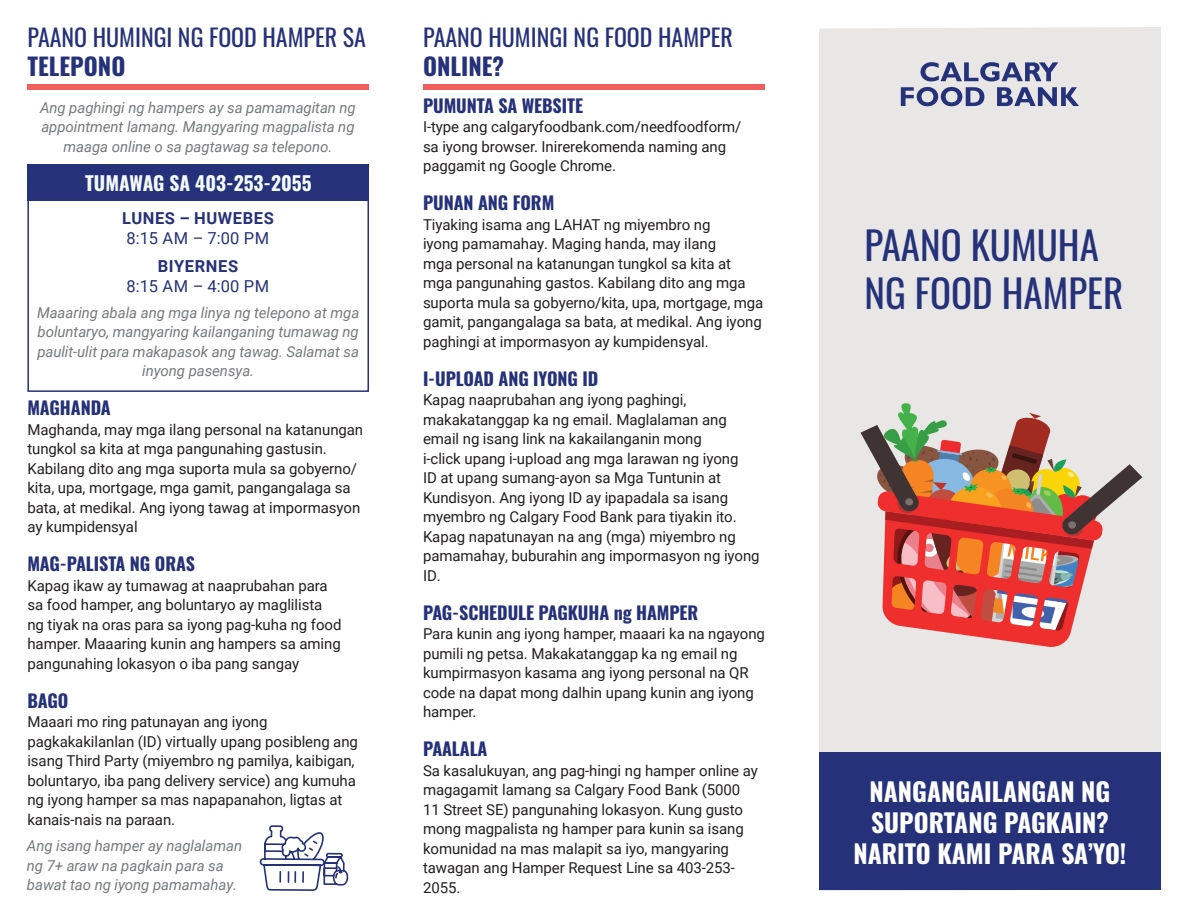
<style>
.page{position:relative;width:1188px;height:918px;background:#fff}
.page>*{position:absolute;margin:0;border:0;box-sizing:border-box;transform-origin:0 0}
.t1{font:39px/48px "Oswald";color:#253179}
.t2{font:700 25.5px/30.6px "Oswald";color:#fff;text-align:center}
.t3{font:24px/28.8px "Oswald";color:#253179}
.t4{font:700 19.5px "Oswald";color:#f3fafb}
.t5{font:700 18px "Oswald";letter-spacing:-.005em;color:#253179}
.t6{font:700 16.5px/19.5px "Roboto";letter-spacing:.035em;color:#253179}
.t7{font:16.5px/19.5px "Roboto";letter-spacing:.02em;color:#253179;text-align:center}
.t8{font:15px/19.5px "Roboto";letter-spacing:-.005em;color:#231f20}
.t9{font:italic 15px/19.5px "Roboto";letter-spacing:-.005em;color:#77797c;text-align:center}
.s1{font-weight:700}
.s2{font-weight:400}
</style>
<div class="page">
<div style="left:27px;top:182px;width:342px;height:210px;background:#fff;border:2px solid #253179"></div>
<div style="left:27px;top:164px;width:342px;height:37px;background:#253179"></div>
<div style="left:819px;top:27px;width:342px;height:864px;background:#e8e7e6"></div>
<div style="left:819px;top:753px;width:342px;height:137px;background:#253179"></div>
<svg style="left:259px;top:825px;width:90px;height:66px"></svg>
<svg style="left:921px;top:62px;width:137px;height:19px;background:#8c92b2"></svg>
<svg style="left:901px;top:87px;width:83px;height:19px;background:#858bae"></svg>
<svg style="left:997px;top:87px;width:82px;height:19px;background:#7e84aa"></svg>
<svg style="left:861px;top:403px;width:281px;height:244px;background:#ce9387"></svg>
<div style="left:1068px;top:521px;width:8px;height:8px;background:#7d7070;border-radius:50%"></div>
<div style="left:27px;top:84px;width:342px;height:5px;background:#f05e5e"></div>
<div style="left:423px;top:84px;width:342px;height:5px;background:#f05e5e"></div>
<p class="t3" style="left:27px;top:21px;width:340px">PAANO HUMINGI NG FOOD HAMPER SA<br><span class="s1">TELEPONO</span></p>
<p class="t9" style="left:40px;top:97px;width:317px">Ang paghingi ng hampers ay sa pamamagitan ng appointment lamang. Mangyaring magpalista ng maaga online o sa pagtawag sa telepono.</p>
<p class="t4" style="left:85px;top:173px;width:228px">TUMAWAG SA 403-253-2055</p>
<p class="t6" style="left:122px;top:208px;width:153px">LUNES – HUWEBES<br><span class="s2">8:15 AM – 7:00 PM</span></p>
<p class="t7" style="left:126px;top:256px;width:144px"><span class="s1">BIYERNES<br></span>8:15 AM – 4:00 PM</p>
<p class="t9" style="left:37px;top:302px;width:324px">Maaaring abala ang mga linya ng telepono at mga boluntaryo, mangyaring kailanganing tumawag ng paulit-ulit para makapasok ang tawag. Salamat sa inyong pasensya.</p>
<p class="t5" style="left:27px;top:398px;width:85px">MAGHANDA</p>
<p class="t8" style="left:27px;top:419px;width:337px">Maghanda, may mga ilang personal na katanungan tungkol sa kita at mga pangunahing gastusin.<br>Kabilang dito ang mga suporta mula sa gobyerno/ kita, upa, mortgage, mga gamit, pangangalaga sa bata, at medikal. Ang iyong tawag at impormasyon ay kumpidensyal</p>
<p class="t5" style="left:27px;top:554px;width:169px">MAG-PALISTA NG ORAS</p>
<p class="t8" style="left:27px;top:575px;width:316px">Kapag ikaw ay tumawag at naaprubahan para sa food hamper, ang boluntaryo ay maglilista ng tiyak na oras para sa iyong pag-kuha ng food hamper. Maaaring kunin ang hampers sa aming pangunahing lokasyon o iba pang sangay</p>
<p class="t5" style="left:27px;top:691px;width:42px">BAGO</p>
<p class="t8" style="left:27px;top:712px;width:332px">Maaari mo ring patunayan ang iyong pagkakakilanlan (ID) virtually upang posibleng ang isang Third Party (miyembro ng pamilya, kaibigan, boluntaryo, iba pang delivery service) ang kumuha ng iyong hamper sa mas napapanahon, ligtas at kanais-nais na paraan.</p>
<p class="t9" style="left:27px;top:836px;width:217px;text-align:left">Ang isang hamper ay naglalaman ng 7+ araw na pagkain para sa bawat tao ng iyong pamamahay.</p>
<p class="t3" style="left:423px;top:21px;width:311px">PAANO HUMINGI NG FOOD HAMPER<br><span class="s1">ONLINE?</span></p>
<p class="t5" style="left:423px;top:96px;width:162px">PUMUNTA SA WEBSITE</p>
<p class="t8" style="left:423px;top:116px;width:320px">I-type ang calgaryfoodbank.com/needfoodform/ sa iyong browser. Inirerekomenda naming ang paggamit ng Google Chrome.</p>
<p class="t5" style="left:423px;top:193px;width:133px">PUNAN ANG FORM</p>
<p class="t8" style="left:423px;top:214px;width:342px">Tiyaking isama ang LAHAT ng miyembro ng<br>iyong pamamahay. Maging handa, may ilang<br>mga personal na katanungan tungkol sa kita at mga pangunahing gastos. Kabilang dito ang mga suporta mula sa gobyerno/kita, upa, mortgage, mga gamit, pangangalaga sa bata, at medikal. Ang iyong paghingi at impormasyon ay kumpidensyal.</p>
<p class="t5" style="left:423px;top:369px;width:177px">I-UPLOAD ANG IYONG ID</p>
<p class="t8" style="left:423px;top:389px;width:338px">Kapag naaprubahan ang iyong paghingi, makakatanggap ka ng email. Maglalaman ang email ng isang link na kakailanganin mong<br>i-click upang i-upload ang mga larawan ng iyong<br>ID at upang sumang-ayon sa Mga Tuntunin at Kundisyon. Ang iyong ID ay ipapadala sa isang myembro ng Calgary Food Bank para tiyakin ito.<br>Kapag napatunayan na ang (mga) miyembro ng pamamahay, buburahin ang impormasyon ng iyong ID.</p>
<p class="t5" style="left:423px;top:603px;width:277px">PAG-SCHEDULE PAGKUHA ng HAMPER</p>
<p class="t8" style="left:423px;top:623px;width:344px">Para kunin ang iyong hamper, maaari ka na ngayong pumili ng petsa. Makakatanggap ka ng email ng kumpirmasyon kasama ang iyong personal na QR code na dapat mong dalhin upang kunin ang iyong hamper.</p>
<p class="t5" style="left:423px;top:739px;width:66px">PAALALA</p>
<p class="t8" style="left:423px;top:760px;width:336px">Sa kasalukuyan, ang pag-hingi ng hamper online ay magagamit lamang sa Calgary Food Bank (5000<br>11 Street SE) pangunahing lokasyon. Kung gusto mong magpalista ng hamper para kunin sa isang komunidad na mas malapit sa iyo, mangyaring tawagan ang Hamper Request Line sa 403-253- 2055.</p>
<p class="t1" style="left:865px;top:217px;width:260px">PAANO KUMUHA<br>NG FOOD HAMPER</p>
<p class="t2" style="left:853px;top:778px;width:275px">NANGANGAILANGAN NG<br>SUPORTANG PAGKAIN?<br>NARITO KAMI PARA SA’YO!</p>
</div>
